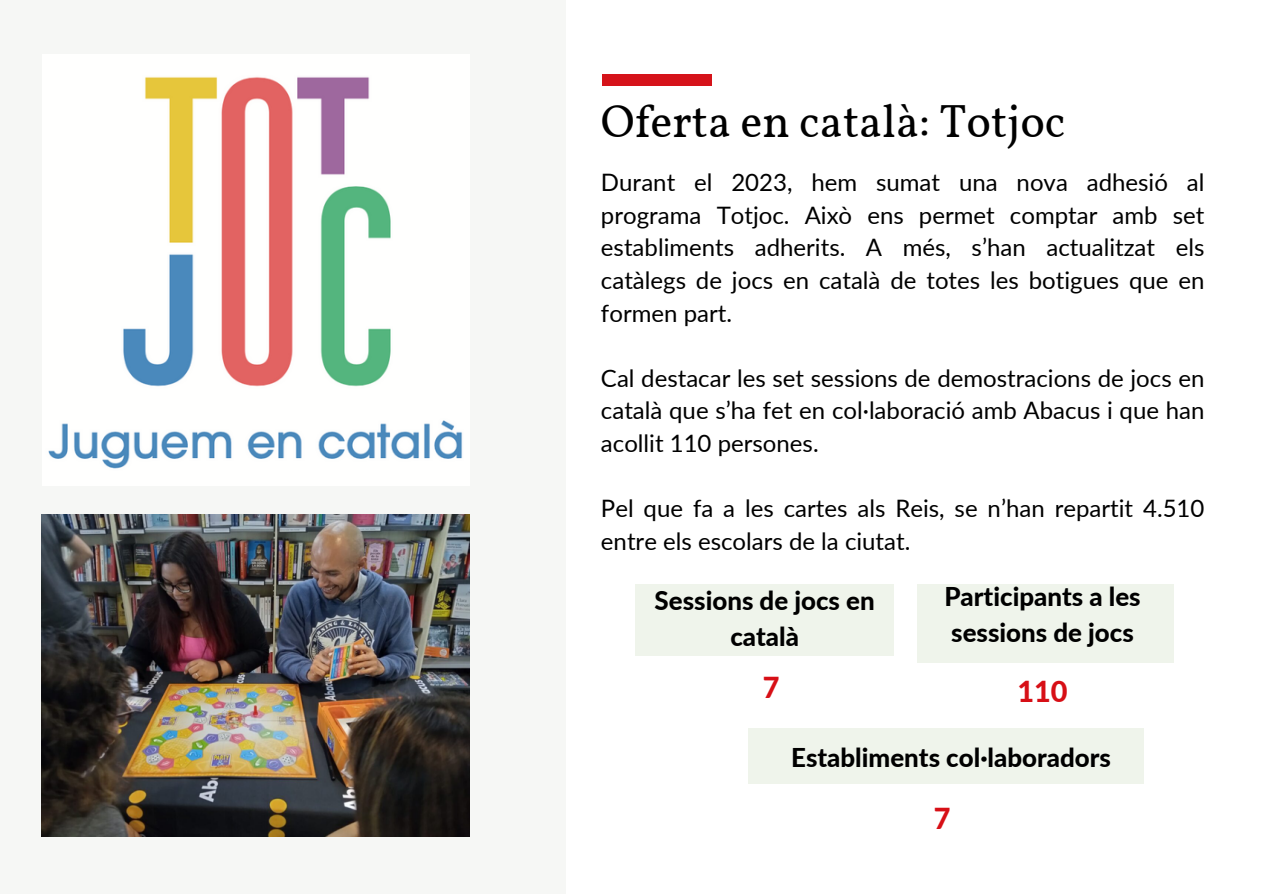
<style>
.page{position:relative;width:1263px;height:894px;background:#fff}
.page>*{position:absolute;margin:0;border:0;box-sizing:border-box;transform-origin:0 0}
.t1{font:46.35px "Vollkorn";color:#000}
.t2{font:800 28.95px "Lato";color:#d70f16}
.t3{font:800 25.95px/36px "Lato";color:#000;text-align:center}
.t4{font:24px/32.7px "Lato";color:#000;text-align:justify}
</style>
<div class="page">
<div style="left:602px;top:74px;width:110px;height:12px;background:#d5131a"></div>
<div style="left:0;top:0;width:566px;height:893px;background:#f6f7f5"></div>
<img style="left:48px;top:77px;width:414px;height:392px">
<div style="left:635px;top:584px;width:259px;height:71px;background:#eff4eb"></div>
<div style="left:917px;top:584px;width:256px;height:78px;background:#eff4eb"></div>
<div style="left:748px;top:728px;width:395px;height:56px;background:#eff4eb"></div>
<img style="left:41px;top:514px;width:429px;height:322px">
<h1 class="t1" style="left:601px;top:93px;width:466px">Oferta en català: Totjoc</h1>
<p class="t4" style="left:601px;top:165px;width:605px">Durant el 2023, hem sumat una nova adhesió al programa Totjoc. Això ens permet comptar amb set establiments adherits. A més, s’han actualitzat els catàlegs de jocs en català de totes les botigues que en formen part.</p>
<p class="t4" style="left:601px;top:361px;width:605px">Cal destacar les set sessions de demostracions de jocs en català que s’ha fet en col·laboració amb Abacus i que han acollit 110 persones.</p>
<p class="t4" style="left:601px;top:491px;width:605px">Pel que fa a les cartes als Reis, se n’han repartit 4.510 entre els escolars de la ciutat.</p>
<p class="t3" style="left:655px;top:581px;width:222px">Sessions de jocs en català</p>
<p class="t2" style="left:763px;top:669px;width:18px">7</p>
<p class="t3" style="left:944px;top:578px;width:198px;text-align:left">Participants a les sessions de jocs</p>
<p class="t2" style="left:1017px;top:672px;width:52px">110</p>
<p class="t3" style="left:791px;top:738px;width:321px">Establiments col·laboradors</p>
<p class="t2" style="left:934px;top:800px;width:18px">7</p>
</div>
